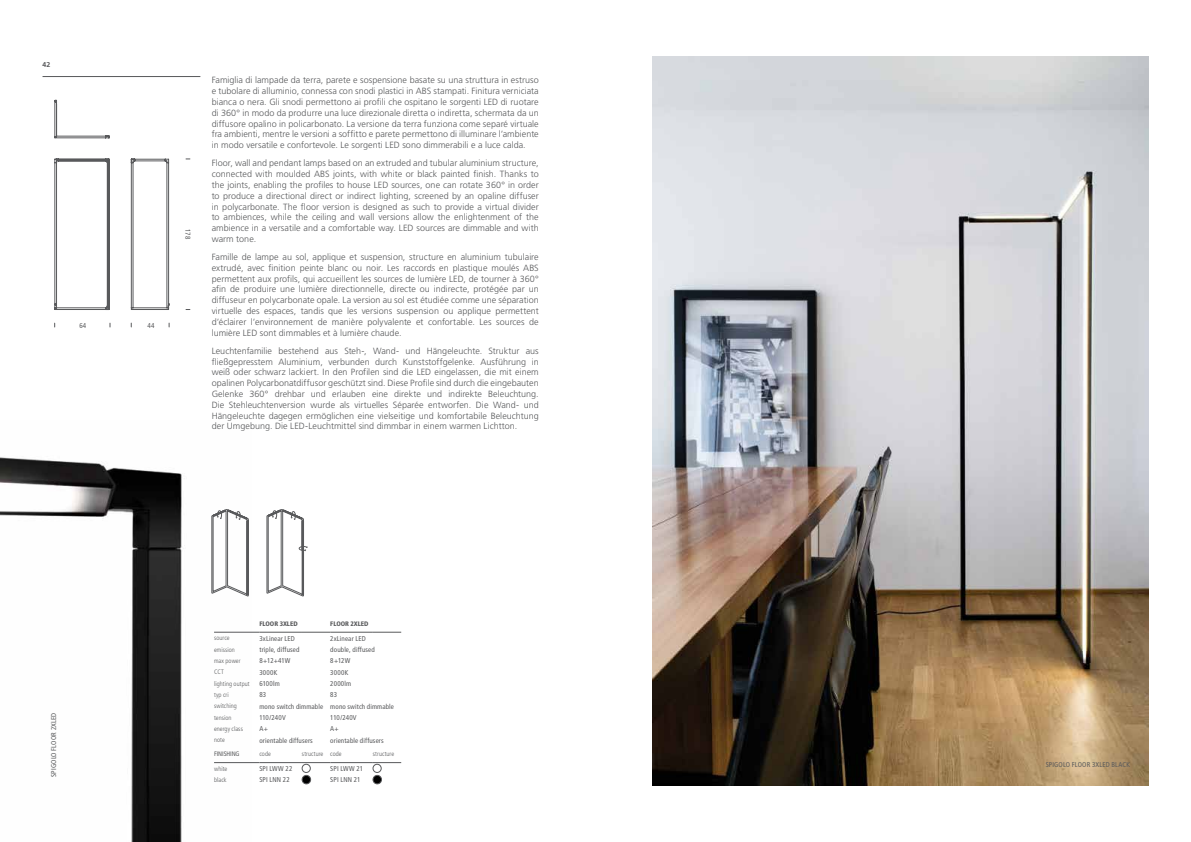
<style>
.page{position:relative;width:1191px;height:842px;background:#fff}
.page>*{position:absolute;margin:0;border:0;box-sizing:border-box;transform-origin:0 0}
.t1{font:300 9px/10.8px "Frutiger";color:#58595b;text-align:justify}
.t2{font:condensed 7px/11.3px "Frutiger";letter-spacing:.015em;color:#58595b}
.t3{font:700 7px "Frutiger";color:#58595b}
.t4{font:300 condensed 6.5px/11.3px "Frutiger";letter-spacing:.01em;color:#58595b}
.t5{font:900 condensed 6.5px "Frutiger";letter-spacing:-.01em;color:#58595b}
.t6{font:condensed 6.5px "Frutiger";letter-spacing:-.01em;color:#58595b}
</style>
<div class="page">
<img style="left:0;top:457px;width:251px;height:385px">
<img style="left:652px;top:57px;width:496px;height:728px">
<hr style="left:330px;top:632px;width:43px;height:1px;background:#58595b">
<svg style="left:373px;top:632px;width:28px;height:1px"></svg>
<hr style="left:330px;top:762px;width:43px;height:1px;background:#58595b">
<svg style="left:373px;top:762px;width:28px;height:1px"></svg>
<div style="left:373px;top:764px;width:8px;height:9px;border:1px solid #58595b;border-radius:50%"></div>
<div style="left:373px;top:775px;width:8px;height:9px;background:#000;border-radius:50%"></div>
<div style="left:373px;top:775px;width:9px;height:9px;border:1px solid #58595b;border-radius:50%"></div>
<hr style="left:214px;top:632px;width:45px;height:1px;background:#58595b">
<hr style="left:214px;top:762px;width:45px;height:1px;background:#58595b">
<hr style="left:259px;top:632px;width:43px;height:1px;background:#58595b">
<svg style="left:302px;top:632px;width:28px;height:1px"></svg>
<hr style="left:259px;top:762px;width:43px;height:1px;background:#58595b">
<svg style="left:302px;top:762px;width:28px;height:1px"></svg>
<div style="left:302px;top:764px;width:8px;height:9px;border:1px solid #58595b;border-radius:50%"></div>
<div style="left:302px;top:775px;width:9px;height:9px;background:#000;border-radius:50%"></div>
<div style="left:302px;top:775px;width:9px;height:9px;border:1px solid #58595b;border-radius:50%"></div>
<svg style="left:54px;top:100px;width:115px;height:210px"></svg>
<svg style="left:266px;top:509px;width:41px;height:87px"></svg>
<svg style="left:211px;top:509px;width:38px;height:87px"></svg>
<hr style="left:43px;top:76px;width:157px;height:1px;background:#58595b">
<p class="t3" style="left:43px;top:61px;width:10px">42</p>
<p class="t2" style="left:79px;top:320px;width:8px">64</p>
<p class="t2" style="left:147px;top:320px;width:9px">44</p>
<p class="t2" style="left:193px;top:229px;width:11px;rotate:90deg">178</p>
<p class="t1" style="left:212px;top:75px;width:328px">Famiglia di lampade da terra, parete e sospensione basate su una struttura in estruso e tubolare di alluminio, connessa con snodi plastici in ABS stampati. Finitura verniciata bianca o nera. Gli snodi permettono ai profili che ospitano le sorgenti LED di ruotare di 360° in modo da produrre una luce direzionale diretta o indiretta, schermata da un diffusore opalino in policarbonato. La versione da terra funziona come separé virtuale fra ambienti, mentre le versioni a soffitto e parete permettono di illuminare l’ambiente in modo versatile e confortevole. Le sorgenti LED sono dimmerabili e a luce calda.</p>
<p class="t1" style="left:212px;top:158px;width:328px">Floor, wall and pendant lamps based on an extruded and tubular aluminium structure, connected with moulded ABS joints, with white or black painted finish. Thanks to the joints, enabling the profiles to house LED sources, one can rotate 360° in order to produce a directional direct or indirect lighting, screened by an opaline diffuser in polycarbonate. The floor version is designed as such to provide a virtual divider to ambiences, while the ceiling and wall versions allow the enlightenment of the ambience in a versatile and a comfortable way. LED sources are dimmable and with warm tone.</p>
<p class="t1" style="left:212px;top:252px;width:328px">Famille de lampe au sol, applique et suspension, structure en aluminium tubulaire extrudé, avec finition peinte blanc ou noir. Les raccords en plastique moulés ABS permettent aux profils, qui accueillent les sources de lumière LED, de tourner à 360° afin de produire une lumière directionnelle, directe ou indirecte, protégée par un diffuseur en polycarbonate opale. La version au sol est étudiée comme une séparation virtuelle des espaces, tandis que les versions suspension ou applique permettent d’éclairer l’environnement de manière polyvalente et confortable. Les sources de lumière LED sont dimmables et à lumière chaude.</p>
<p class="t1" style="left:212px;top:345px;width:328px">Leuchtenfamilie bestehend aus Steh-, Wand- und Hängeleuchte. Struktur aus fließgepresstem Aluminium, verbunden durch Kunststoffgelenke. Ausführung in weiß oder schwarz lackiert. In den Profilen sind die LED eingelassen, die mit einem opalinen Polycarbonatdiffusor geschützt sind. Diese Profile sind durch die eingebauten Gelenke 360° drehbar und erlauben eine direkte und indirekte Beleuchtung.<br>Die Stehleuchtenversion wurde als virtuelles Séparée entworfen. Die Wand- und Hängeleuchte dagegen ermöglichen eine vielseitige und komfortabile Beleuchtung der Umgebung. Die LED-Leuchtmittel sind dimmbar in einem warmen Lichtton.</p>
<p class="t2" style="left:48px;top:777px;width:66px;rotate:-90deg">SPIGOLO FLOOR 2XLED</p>
<p class="t4" style="left:214px;top:633px;width:37px">source emission<br>max power<br>CCT<br>lighting output typ cri switching tension<br>energy class note</p>
<p class="t6" style="left:214px;top:750px;width:27px">FINISHING</p>
<p class="t4" style="left:214px;top:763px;width:15px">white black</p>
<p class="t5" style="left:259px;top:620px;width:40px">FLOOR 3XLED</p>
<p class="t2" style="left:259px;top:632px;width:65px">3xLinear LED<br>triple, diffused<br>8+12+41W<br>3000K<br>6100lm<br>83<br>mono switch dimmable<br>110/240V<br>A+<br>orientable diffusers</p>
<p class="t4" style="left:259px;top:749px;width:13px">code</p>
<p class="t4" style="left:302px;top:749px;width:23px">structure</p>
<p class="t2" style="left:259px;top:763px;width:34px">SPI LWW 22<br>SPI LNN 22</p>
<p class="t5" style="left:330px;top:620px;width:40px">FLOOR 2XLED</p>
<p class="t2" style="left:330px;top:632px;width:65px">2xLinear LED<br>double, diffused<br>8+12W<br>3000K<br>2000lm<br>83<br>mono switch dimmable<br>110/240V<br>A+<br>orientable diffusers</p>
<p class="t4" style="left:330px;top:749px;width:13px">code</p>
<p class="t4" style="left:373px;top:749px;width:23px">structure</p>
<p class="t2" style="left:330px;top:763px;width:34px">SPI LWW 21<br>SPI LNN 21</p>
<p class="t2" style="left:1045px;top:759px;width:86px">SPIGOLO FLOOR 3XLED BLACK</p>
</div>
